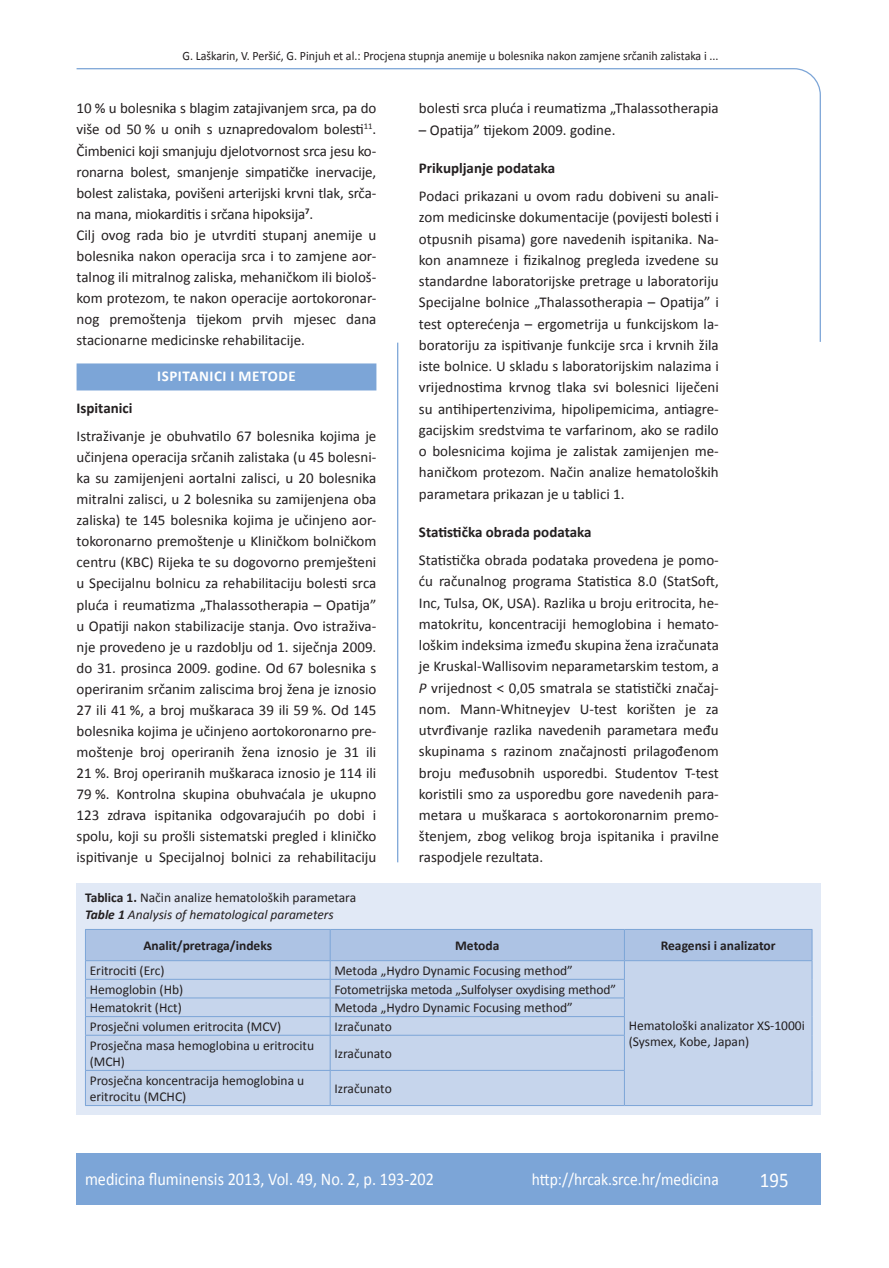
<style>
.page{position:relative;width:889px;height:1268px;background:#fff}
.page>*{position:absolute;margin:0;border:0;box-sizing:border-box;transform-origin:0 0}
.t1{font:21px "Calibri";color:#fff;scale:.9 1}
.t2{font:18px "Calibri";color:#fff;scale:.9 1}
.t3{font:17.25px "Calibri";color:#fff;scale:.9 1}
.t4{font:15px/21px "Calibri";color:#231f20;text-align:justify}
.t5{font:700 15px "Calibri";color:#231f20}
.t6{font:700 15px "Calibri";letter-spacing:.04em;color:#fff}
.t7{font:13.5px/16.5px "Calibri";color:#231f20}
.t8{font:700 13.5px "Calibri";color:#231f20}
.t9{font:12.75px "Calibri";color:#231f20;scale:.94 1}
.s1{font-style:italic}
.s2{font-weight:700}
.s3{font-weight:700;font-style:italic}
</style>
<div class="page">
<svg style="left:76px;top:68px;width:745px;height:275px"></svg>
<hr style="left:397px;top:342px;width:1px;height:520px;background:#7ca5d7">
<div style="left:77px;top:1152px;width:744px;height:51px;background:#7ca5d7"></div>
<div style="left:77px;top:363px;width:299px;height:27px;background:#7ca5d7"></div>
<div style="left:77px;top:883px;width:744px;height:231px;background:#e1e9f6"></div>
<div style="left:86px;top:1035px;width:725px;height:69px;background:#c6d5ec"></div>
<hr style="left:85px;top:928px;width:245px;height:1px;background:#7ca5d7">
<hr style="left:330px;top:928px;width:294px;height:1px;background:#7ca5d7">
<hr style="left:624px;top:928px;width:188px;height:1px;background:#7ca5d7">
<hr style="left:811px;top:1035px;width:1px;height:35px;background:#7ca5d7">
<hr style="left:811px;top:1070px;width:1px;height:34px;background:#7ca5d7">
<hr style="left:624px;top:1104px;width:188px;height:1px;background:#7ca5d7">
<svg style="left:85px;top:929px;width:727px;height:106px;background:#bbcde8"></svg>
<hr style="left:85px;top:1034px;width:245px;height:1px;background:#7ca5d7">
<hr style="left:85px;top:1035px;width:1px;height:34px;background:#7ca5d7">
<hr style="left:330px;top:1034px;width:295px;height:1px;background:#7ca5d7">
<hr style="left:330px;top:1035px;width:1px;height:34px;background:#7ca5d7">
<hr style="left:624px;top:1035px;width:1px;height:34px;background:#7ca5d7">
<hr style="left:85px;top:1069px;width:245px;height:1px;background:#7ca5d7">
<hr style="left:85px;top:1070px;width:1px;height:34px;background:#7ca5d7">
<hr style="left:330px;top:1069px;width:295px;height:1px;background:#7ca5d7">
<hr style="left:330px;top:1070px;width:1px;height:34px;background:#7ca5d7">
<hr style="left:624px;top:1070px;width:1px;height:34px;background:#7ca5d7">
<hr style="left:85px;top:1104px;width:245px;height:1px;background:#7ca5d7">
<hr style="left:330px;top:1104px;width:294px;height:1px;background:#7ca5d7">
<p class="t9" style="left:182px;top:47px;width:572px">G. Laškarin, V. Peršić, G. Pinjuh et al.: Procjena stupnja anemije u bolesnika nakon zamjene srčanih zalistaka i ...</p>
<p class="t4" style="left:77px;top:97px;width:301px;text-align:left">10 % u bolesnika s blagim zatajivanjem srca, pa do više od 50 % u onih s uznapredovalom bolesti<sup>11</sup>.<br>Čimbenici koji smanjuju djelotvornost srca jesu ko&shy;ronarna bolest, smanjenje simpatičke inervacije, bolest zalistaka, povišeni arterijski krvni tlak, srča&shy;na mana, miokarditis i srčana hipoksija<sup>7</sup>.<br>Cilj ovog rada bio je utvrditi stupanj anemije u bolesnika nakon operacija srca i to zamjene aor&shy;talnog ili mitralnog zaliska, mehaničkom ili biološ&shy;kom protezom, te nakon operacije aortokoronar&shy;nog premoštenja tijekom prvih mjesec dana stacionarne medicinske rehabilitacije.</p>
<p class="t6" style="left:157px;top:366px;width:140px">ISPITANICI I METODE</p>
<p class="t5" style="left:77px;top:398px;width:57px">Ispitanici</p>
<p class="t4" style="left:77px;top:424px;width:301px">Istraživanje je obuhvatilo 67 bolesnika kojima je učinjena operacija srčanih zalistaka (u 45 bolesni&shy;ka su zamijenjeni aortalni zalisci, u 20 bolesnika mitralni zalisci, u 2 bolesnika su zamijenjena oba zaliska) te 145 bolesnika kojima je učinjeno aor&shy;tokoronarno premoštenje u Kliničkom bolničkom centru (KBC) Rijeka te su dogovorno premješteni u Specijalnu bolnicu za rehabilitaciju bolesti srca pluća i reumatizma „Thalassotherapia – Opatija” u Opatiji nakon stabilizacije stanja. Ovo istraživa&shy;nje provedeno je u razdoblju od 1. siječnja 2009. do 31. prosinca 2009. godine. Od 67 bolesnika s operiranim srčanim zaliscima broj žena je iznosio 27 ili 41 %, a broj muškaraca 39 ili 59 %. Od 145 bolesnika kojima je učinjeno aortokoronarno pre&shy;moštenje broj operiranih žena iznosio je 31 ili 21 %. Broj operiranih muškaraca iznosio je 114 ili 79 %. Kontrolna skupina obuhvaćala je ukupno 123 zdrava ispitanika odgovarajućih po dobi i spolu, koji su prošli sistematski pregled i kliničko ispitivanje u Specijalnoj bolnici za rehabilitaciju</p>
<p class="t4" style="left:419px;top:97px;width:301px">bolesti srca pluća i reumatizma „Thalassotherapia</p>
<p class="t4" style="left:419px;top:118px;width:198px">– Opatija” tijekom 2009. godine.</p>
<p class="t5" style="left:419px;top:159px;width:138px">Prikupljanje podataka</p>
<p class="t4" style="left:419px;top:185px;width:301px">Podaci prikazani u ovom radu dobiveni su anali&shy;zom medicinske dokumentacije (povijesti bolesti i otpusnih pisama) gore navedenih ispitanika. Na&shy;kon anamneze i fizikalnog pregleda izvedene su standardne laboratorijske pretrage u laboratoriju Specijalne bolnice „Thalassotherapia – Opatija” i test opterećenja – ergometrija u funkcijskom la&shy;boratoriju za ispitivanje funkcije srca i krvnih žila iste bolnice. U skladu s laboratorijskim nalazima i vrijednostima krvnog tlaka svi bolesnici liječeni su antihipertenzivima, hipolipemicima, antiagre&shy;gacijskim sredstvima te varfarinom, ako se radilo o bolesnicima kojima je zalistak zamijenjen me&shy;haničkom protezom. Način analize hematoloških parametara prikazan je u tablici 1.</p>
<p class="t5" style="left:419px;top:522px;width:174px">Statistička obrada podataka</p>
<p class="t4" style="left:419px;top:548px;width:301px">Statistička obrada podataka provedena je pomo&shy;ću računalnog programa Statistica 8.0 (StatSoft, Inc, Tulsa, OK, USA). Razlika u broju eritrocita, he&shy;matokritu, koncentraciji hemoglobina i hemato&shy;loškim indeksima između skupina žena izračunata je Kruskal-Wallisovim neparametarskim testom, a <span class="s1">P</span> vrijednost &lt; 0,05 smatrala se statistički značaj&shy;nom. Mann-Whitneyjev U-test korišten je za utvrđivanje razlika navedenih parametara među skupinama s razinom značajnosti prilagođenom broju međusobnih usporedbi. Studentov T-test koristili smo za usporedbu gore navedenih para&shy;metara u muškaraca s aortokoronarnim premo&shy;štenjem, zbog velikog broja ispitanika i pravilne raspodjele rezultata.</p>
<p class="t7" style="left:85px;top:888px;width:273px"><span class="s2">Tablica 1.</span> Način analize hematoloških parametara<br><span class="s3">Table 1</span> <span class="s1">Analysis of hematological parameters</span></p>
<p class="t8" style="left:143px;top:937px;width:130px">Analit/pretraga/indeks</p>
<p class="t8" style="left:455px;top:937px;width:46px">Metoda</p>
<p class="t8" style="left:661px;top:937px;width:116px">Reagensi i analizator</p>
<p class="t7" style="left:90px;top:961px;width:76px">Eritrociti (Erc)</p>
<p class="t7" style="left:334px;top:961px;width:240px">Metoda „Hydro Dynamic Focusing method”</p>
<p class="t7" style="left:90px;top:980px;width:95px">Hemoglobin (Hb)</p>
<p class="t7" style="left:334px;top:980px;width:283px">Fotometrijska metoda „Sulfolyser oxydising method”</p>
<p class="t7" style="left:90px;top:998px;width:94px">Hematokrit (Hct)</p>
<p class="t7" style="left:334px;top:998px;width:240px">Metoda „Hydro Dynamic Focusing method”</p>
<p class="t7" style="left:90px;top:1017px;width:193px">Prosječni volumen eritrocita (MCV)</p>
<p class="t7" style="left:334px;top:1017px;width:59px">Izračunato</p>
<p class="t7" style="left:90px;top:1036px;width:226px">Prosječna masa hemoglobina u eritrocitu (MCH)</p>
<p class="t7" style="left:334px;top:1044px;width:59px">Izračunato</p>
<p class="t7" style="left:90px;top:1071px;width:216px">Prosječna koncentracija hemoglobina u eritrocitu (MCHC)</p>
<p class="t7" style="left:334px;top:1079px;width:59px">Izračunato</p>
<p class="t7" style="left:628px;top:1016px;width:178px">Hematološki analizator XS-1000i (Sysmex, Kobe, Japan)</p>
<p class="t2" style="left:85px;top:1167px;width:389px">medicina fluminensis 2013, Vol. 49, No. 2, p. 193-202</p>
<p class="t3" style="left:532px;top:1168px;width:209px">http://hrcak.srce.hr/medicina</p>
<h1 class="t1" style="left:760px;top:1166px;width:33px">195</h1>
</div>
